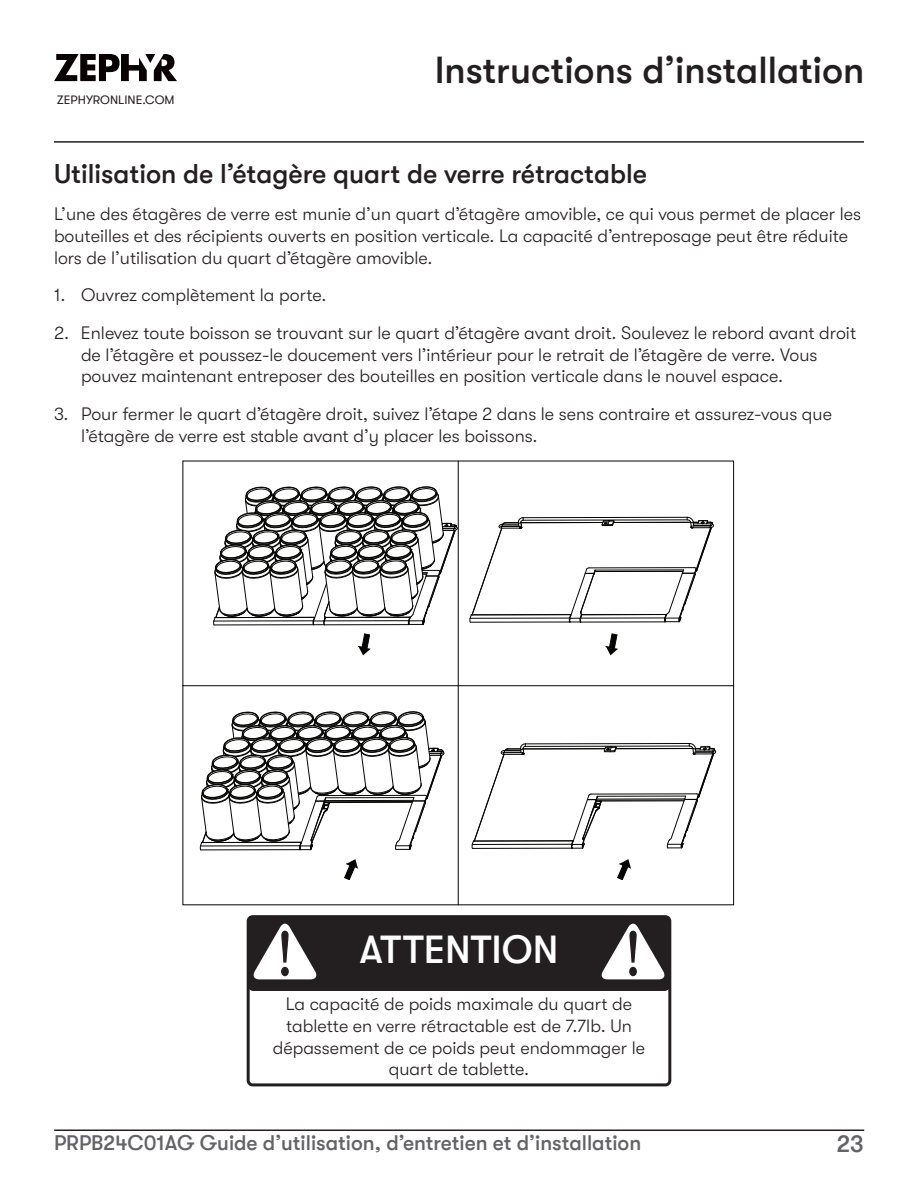
<style>
.page{position:relative;width:918px;height:1188px;background:#fff}
.page>*{position:absolute;margin:0;border:0;box-sizing:border-box;transform-origin:0 0}
.t1{font:500 39px "GT Walsheim";color:#fff}
.t2{font:500 37.5px "GT Walsheim";color:#231f20}
.t3{font:500 27px "GT Walsheim";color:#231f20}
.t4{font:500 24px "GT Walsheim";color:#636366}
.t5{font:500 21px "GT Walsheim";color:#636366}
.t6{font:300 18px/21.6px "GT Walsheim";color:#231f20}
.t7{font:12.3px "GT Walsheim";color:#231f20}
</style>
<div class="page">
<hr style="left:54px;top:141px;width:810px;height:2px;background:#231f20">
<hr style="left:54px;top:1130px;width:810px;height:1px;background:#231f20">
<svg style="left:54px;top:54px;width:123px;height:27px"></svg>
<div style="left:247px;top:915px;width:424px;height:171px;border:3px solid #231f20;border-radius:4px"></div>
<div style="left:247px;top:916px;width:424px;height:75px;background:#231f20;border-radius:6px"></div>
<svg style="left:246px;top:921px;width:71px;height:63px"></svg>
<svg style="left:601px;top:923px;width:64px;height:57px"></svg>
<svg style="left:182px;top:460px;width:552px;height:225px"></svg>
<svg style="left:182px;top:685px;width:552px;height:221px"></svg>
<hr style="left:458px;top:461px;width:1px;height:444px;background:#050504">
<hr style="left:733px;top:686px;width:1px;height:219px;background:#050504">
<svg style="left:605px;top:633px;width:13px;height:22px"></svg>
<svg style="left:213px;top:484px;width:245px;height:171px"></svg>
<svg style="left:617px;top:859px;width:14px;height:22px"></svg>
<svg style="left:200px;top:709px;width:245px;height:172px"></svg>
<p class="t7" style="left:57px;top:93px;width:119px">ZEPHYRONLINE.COM</p>
<h2 class="t2" style="left:435px;top:49px;width:431px">Instructions d’installation</h2>
<h3 class="t3" style="left:54px;top:158px;width:595px">Utilisation de l’étagère quart de verre rétractable</h3>
<p class="t6" style="left:54px;top:205px;width:809px">L’une des étagères de verre est munie d’un quart d’étagère amovible, ce qui vous permet de placer les bouteilles et des récipients ouverts en position verticale. La capacité d’entreposage peut être réduite lors de l’utilisation du quart d’étagère amovible.</p>
<p class="t6" style="left:54px;top:286px;width:274px">1. Ouvrez complètement la porte.</p>
<p class="t6" style="left:81px;top:324px;width:777px;text-indent:-27px">2. Enlevez toute boisson se trouvant sur le quart d’étagère avant droit. Soulevez le rebord avant droit de l’étagère et poussez-le doucement vers l’intérieur pour le retrait de l’étagère de verre. Vous pouvez maintenant entreposer des bouteilles en position verticale dans le nouvel espace.</p>
<p class="t6" style="left:81px;top:405px;width:752px;text-indent:-27px">3. Pour fermer le quart d’étagère droit, suivez l’étape 2 dans le sens contraire et assurez-vous que l’étagère de verre est stable avant d’y placer les boissons.</p>
<h1 class="t1" style="left:360px;top:928px;width:200px">ATTENTION</h1>
<p class="t6" style="left:273px;top:995px;width:374px;text-align:center">La capacité de poids maximale du quart de tablette en verre rétractable est de 7.7lb. Un dépassement de ce poids peut endommager le quart de tablette.</p>
<p class="t5" style="left:54px;top:1131px;width:589px">PRPB24C01AG Guide d’utilisation, d’entretien et d’installation</p>
<h3 class="t4" style="left:836px;top:1131px;width:29px">23</h3>
</div>
